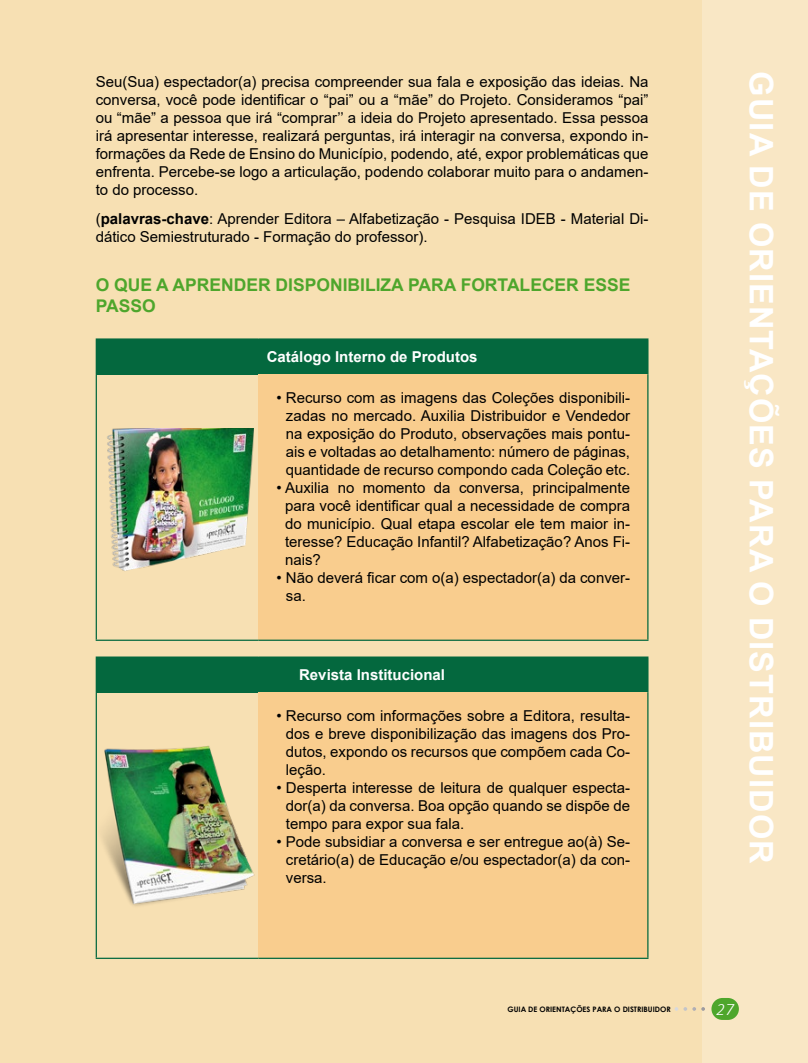
<style>
.page{position:relative;width:808px;height:1063px;background:#f7e0b3}
.page>*{position:absolute;margin:0;border:0;box-sizing:border-box;transform-origin:0 0}
.t1{font:700 32.5px "Arial";letter-spacing:.035em;color:#fff}
.t2{font:700 17.5px/21px "Arial";color:#4ea62c}
.t3{font:italic 300 17.5px "Calibri";color:#fff}
.t4{font:15px/18px "Arial";color:#000;text-align:justify}
.t5{font:700 15px "Arial";color:#fff}
.t6{font:700 7.5px "Century Gothic";color:#000}
.s1{font-weight:700}
</style>
<div class="page">
<div style="left:96px;top:339px;width:552px;height:36px;background:#04683e"></div>
<div style="left:259px;top:375px;width:389px;height:265px;background:#f9cd8e"></div>
<hr style="left:96px;top:338px;width:163px;height:2px;background:#04683e">
<hr style="left:259px;top:338px;width:389px;height:2px;background:#04683e">
<hr style="left:96px;top:375px;width:1px;height:265px;background:#04683e">
<hr style="left:647px;top:375px;width:1px;height:265px;background:#04683e">
<hr style="left:96px;top:640px;width:163px;height:1px;background:#04683e">
<hr style="left:259px;top:640px;width:389px;height:1px;background:#04683e">
<img style="left:107px;top:428px;width:146px;height:143px">
<div style="left:96px;top:657px;width:552px;height:36px;background:#04683e"></div>
<div style="left:259px;top:693px;width:389px;height:265px;background:#f9cd8e"></div>
<hr style="left:96px;top:693px;width:1px;height:265px;background:#04683e">
<hr style="left:647px;top:693px;width:1px;height:265px;background:#04683e">
<hr style="left:96px;top:958px;width:163px;height:1px;background:#04683e">
<hr style="left:259px;top:958px;width:389px;height:1px;background:#04683e">
<img style="left:102px;top:745px;width:153px;height:161px">
<div style="left:703px;top:0;width:105px;height:1063px;background:#f9e7c5"></div>
<div style="left:711px;top:998px;width:28px;height:22px;background:#4ea62c;border-radius:11px"></div>
<svg style="left:674px;top:1007px;width:31px;height:4px"></svg>
<p class="t4" style="left:96px;top:73px;width:554px">Seu(Sua) espectador(a) precisa compreender sua fala e exposição das ideias. Na conversa, você pode identificar o “pai” ou a “mãe” do Projeto. Consideramos “pai” ou “mãe” a pessoa que irá “comprar’’ a ideia do Projeto apresentado. Essa pessoa irá apresentar interesse, realizará perguntas, irá interagir na conversa, expondo in&shy;formações da Rede de Ensino do Município, podendo, até, expor problemáticas que enfrenta. Percebe-se logo a articulação, podendo colaborar muito para o andamen&shy;to do processo.</p>
<p class="t4" style="left:96px;top:209px;width:554px">(<span class="s1">palavras-chave</span>: Aprender Editora – Alfabetização - Pesquisa IDEB - Material Di&shy;dático Semiestruturado - Formação do professor).</p>
<p class="t2" style="left:96px;top:274px;width:536px">O QUE A APRENDER DISPONIBILIZA PARA FORTALECER ESSE<br>PASSO</p>
<p class="t5" style="left:267px;top:346px;width:212px">Catálogo Interno de Produtos</p>
<p class="t4" style="left:286px;top:389px;width:346px;text-indent:-9px">• Recurso com as imagens das Coleções disponibili&shy;zadas no mercado. Auxilia Distribuidor e Vendedor na exposição do Produto, observações mais pontu&shy;ais e voltadas ao detalhamento: número de páginas, quantidade de recurso compondo cada Coleção etc.</p>
<p class="t4" style="left:285px;top:479px;width:347px;text-indent:-9px">• Auxilia no momento da conversa, principalmente para você identificar qual a necessidade de compra do município. Qual etapa escolar ele tem maior in&shy;teresse? Educação Infantil? Alfabetização? Anos Fi&shy;nais?</p>
<p class="t4" style="left:286px;top:569px;width:346px;text-indent:-9px">• Não deverá ficar com o(a) espectador(a) da conver&shy;sa.</p>
<p class="t5" style="left:299px;top:664px;width:147px">Revista Institucional</p>
<p class="t4" style="left:286px;top:707px;width:346px;text-indent:-9px">• Recurso com informações sobre a Editora, resulta&shy;dos e breve disponibilização das imagens dos Pro&shy;dutos, expondo os recursos que compõem cada Co&shy;leção.</p>
<p class="t4" style="left:286px;top:779px;width:346px;text-indent:-9px">• Desperta interesse de leitura de qualquer especta&shy;dor(a) da conversa. Boa opção quando se dispõe de tempo para expor sua fala.</p>
<p class="t4" style="left:286px;top:833px;width:346px;text-indent:-9px">• Pode subsidiar a conversa e ser entregue ao(à) Se&shy;cretário(a) de Educação e/ou espectador(a) da con&shy;versa.</p>
<h1 class="t1" style="left:784px;top:71px;width:794px;rotate:90deg">GUIA DE ORIENTAÇÕES PARA O DISTRIBUIDOR</h1>
<p class="t6" style="left:507px;top:1003px;width:165px">GUIA DE ORIENTAÇÕES PARA O DISTRIBUIDOR</p>
<p class="t3" style="left:716px;top:998px;width:19px">27</p>
</div>
